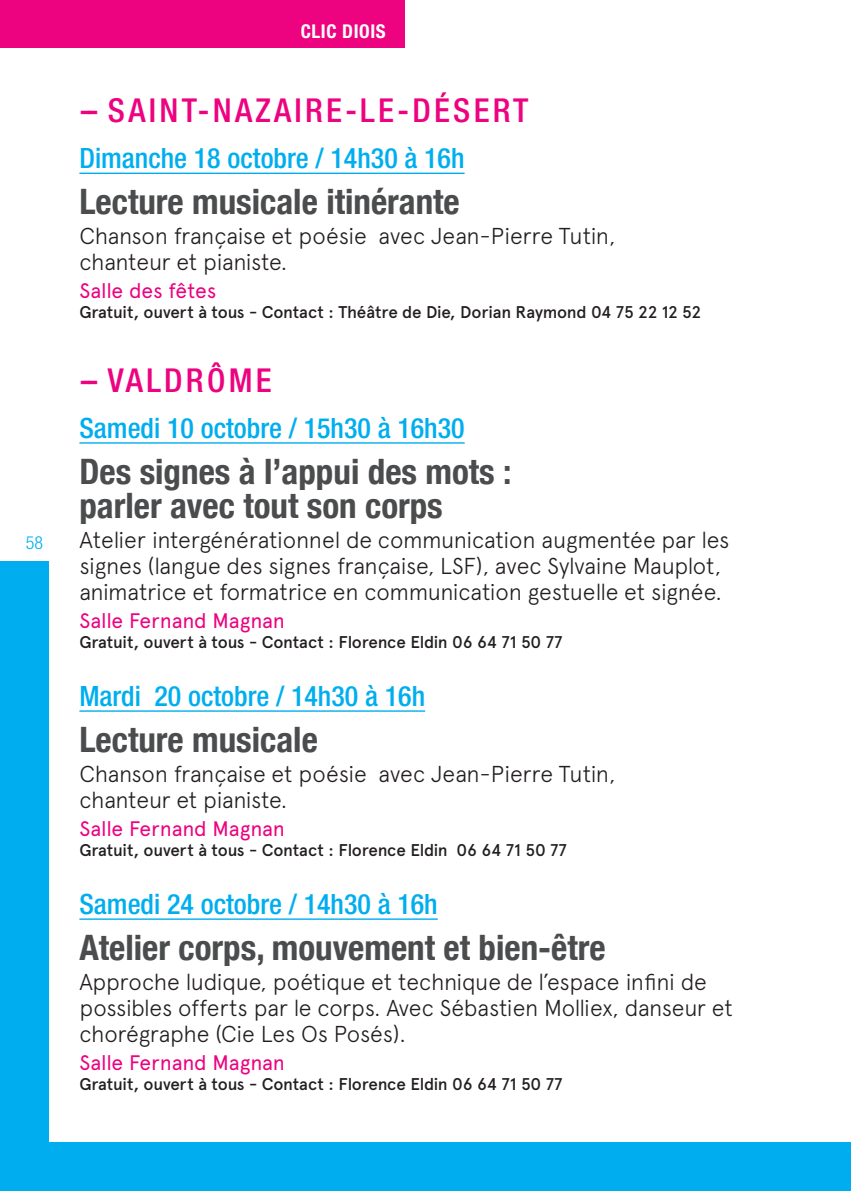
<style>
.page{position:relative;width:851px;height:1191px;background:#fff}
.page>*{position:absolute;margin:0;border:0;box-sizing:border-box;transform-origin:0 0}
.t1{font:700 condensed 35px/34px "Helvetica Neue";color:#4b4c4d}
.t2{font:500 condensed 33px "Helvetica Neue";letter-spacing:.1em;color:#ed0280}
.t3{font:500 condensed 28px "Helvetica Neue";color:#00aeef}
.t4{font:300 23px/26px "Apercu";letter-spacing:-.015em;color:#231f20}
.t5{font:21px "Apercu";letter-spacing:-.01em;color:#ed0280}
.t6{font:700 condensed 19px "Helvetica Neue LT";letter-spacing:.03em;color:#fff}
.t7{font:300 condensed 18px "Helvetica Neue";color:#00aeef}
.t8{font:500 17px "Apercu";letter-spacing:-.015em;color:#231f20}
</style>
<div class="page">
<div style="left:0;top:0;width:404px;height:48px;background:#ed0280"></div>
<div style="left:0;top:561px;width:48px;height:630px;background:#00aeef"></div>
<div style="left:0;top:1142px;width:850px;height:49px;background:#00aeef"></div>
<hr style="left:79px;top:173px;width:385px;height:1px;background:#00aeef">
<hr style="left:79px;top:442px;width:385px;height:1px;background:#00aeef">
<hr style="left:79px;top:710px;width:346px;height:1px;background:#00aeef">
<hr style="left:79px;top:918px;width:358px;height:1px;background:#00aeef">
<p class="t7" style="left:26px;top:532px;width:19px">58</p>
<p class="t6" style="left:301px;top:20px;width:86px">CLIC DIOIS</p>
<h2 class="t2" style="left:79px;top:91px;width:450px">-- SAINT-NAZAIRE-LE-DÉSERT</h2>
<p class="t3" style="left:79px;top:142px;width:386px">Dimanche 18 octobre / 14h30 à 16h</p>
<h1 class="t1" style="left:79px;top:182px;width:382px">Lecture musicale itinérante</h1>
<p class="t4" style="left:79px;top:223px;width:537px">Chanson française et poésie avec Jean-Pierre Tutin, chanteur et pianiste.</p>
<p class="t5" style="left:79px;top:278px;width:139px">Salle des fêtes</p>
<p class="t8" style="left:79px;top:302px;width:623px">Gratuit, ouvert à tous - Contact : Théâtre de Die, Dorian Raymond 04 75 22 12 52</p>
<h2 class="t2" style="left:79px;top:360px;width:194px">-- VALDRÔME</h2>
<p class="t3" style="left:79px;top:411px;width:386px">Samedi 10 octobre / 15h30 à 16h30</p>
<h1 class="t1" style="left:79px;top:452px;width:433px">Des signes à l’appui des mots : parler avec tout son corps</h1>
<p class="t4" style="left:79px;top:527px;width:651px">Atelier intergénérationnel de communication augmentée par les signes (langue des signes française, LSF), avec Sylvaine Mauplot, animatrice et formatrice en communication gestuelle et signée.</p>
<p class="t5" style="left:79px;top:608px;width:207px">Salle Fernand Magnan</p>
<p class="t8" style="left:79px;top:632px;width:484px">Gratuit, ouvert à tous - Contact : Florence Eldin 06 64 71 50 77</p>
<p class="t3" style="left:79px;top:679px;width:347px">Mardi 20 octobre / 14h30 à 16h</p>
<h1 class="t1" style="left:79px;top:720px;width:240px">Lecture musicale</h1>
<p class="t4" style="left:79px;top:761px;width:537px">Chanson française et poésie avec Jean-Pierre Tutin, chanteur et pianiste.</p>
<p class="t5" style="left:79px;top:816px;width:207px">Salle Fernand Magnan</p>
<p class="t8" style="left:79px;top:840px;width:489px">Gratuit, ouvert à tous - Contact : Florence Eldin 06 64 71 50 77</p>
<p class="t3" style="left:79px;top:887px;width:360px">Samedi 24 octobre / 14h30 à 16h</p>
<h1 class="t1" style="left:79px;top:928px;width:527px">Atelier corps, mouvement et bien-être</h1>
<p class="t4" style="left:79px;top:969px;width:655px">Approche ludique, poétique et technique de l’espace infini de possibles offerts par le corps. Avec Sébastien Molliex, danseur et chorégraphe (Cie Les Os Posés).</p>
<p class="t5" style="left:79px;top:1050px;width:207px">Salle Fernand Magnan</p>
<p class="t8" style="left:79px;top:1074px;width:484px">Gratuit, ouvert à tous - Contact : Florence Eldin 06 64 71 50 77</p>
</div>
